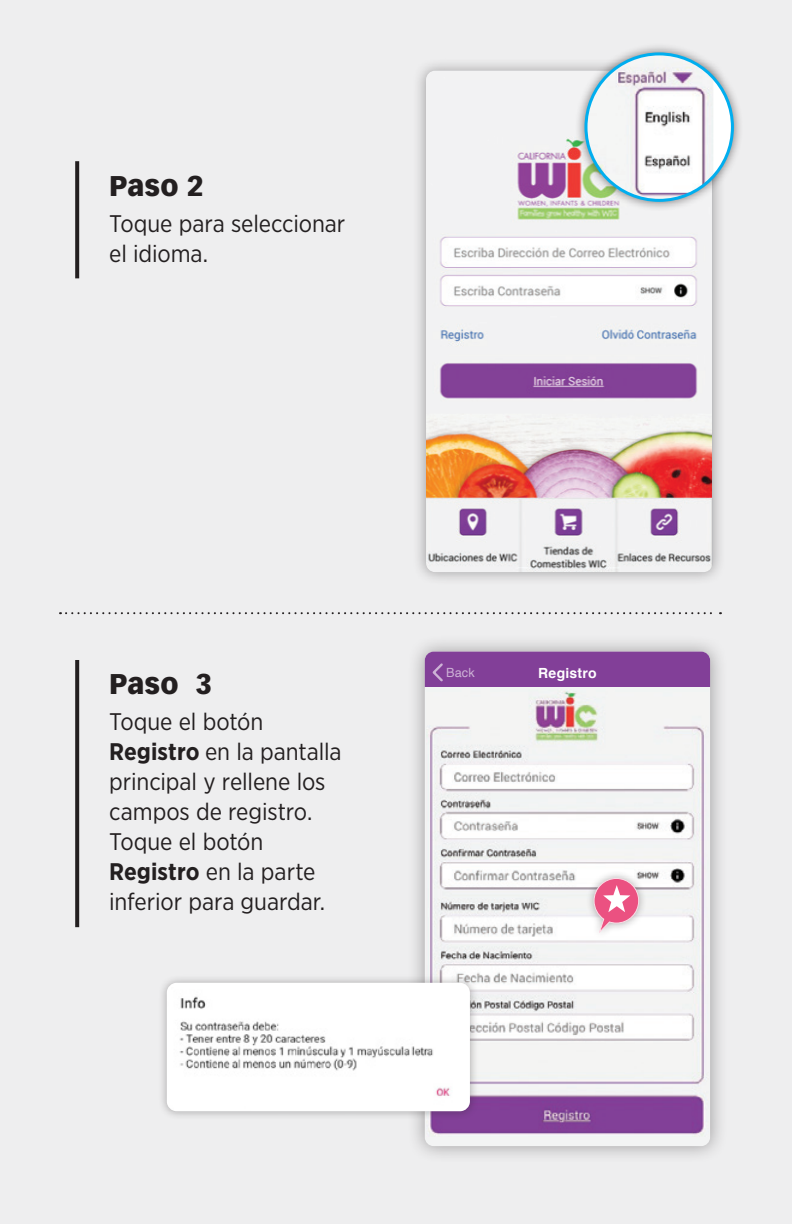
<style>
.page{position:relative;width:792px;height:1224px;background:#eeeeef}
.page>*{position:absolute;margin:0;border:0;box-sizing:border-box;transform-origin:0 0}
.t1{font:900 28px "Vectora LH";letter-spacing:.005em;color:#231f20}
.t2{font:24px/30px "Gotham Narrow";letter-spacing:-.005em;color:#231f20}
.t3{font:700 14px "Helvetica";letter-spacing:.015em;color:#fff}
.t4{font:12.6px "Helvetica";color:#fff}
.s1{font-weight:700}
</style>
<div class="page">
<div style="left:407px;top:634px;width:321px;height:530px;background:#231f20;opacity:.4"></div>
<div style="left:425px;top:652px;width:285px;height:494px;background:#f3f4f4;border-radius:9px"></div>
<div style="left:425px;top:652px;width:285px;height:34px;background:#823f98"></div>
<svg style="left:432px;top:663px;width:11px;height:19px"></svg>
<img style="left:430px;top:691px;width:274px;height:365px">
<svg style="left:429px;top:1056px;width:275px;height:80px"></svg>
<svg style="left:75px;top:161px;width:4px;height:117px"></svg>
<svg style="left:75px;top:660px;width:4px;height:267px"></svg>
<svg style="left:60px;top:612px;width:661px;height:2px"></svg>
<div style="left:412px;top:57px;width:314px;height:529px;background:#231f20;opacity:.4"></div>
<img style="left:426px;top:71px;width:286px;height:501px">
<div style="left:575px;top:43px;width:169px;height:169px;background:#231f20;opacity:.6"></div>
<div style="left:586px;top:54px;width:146px;height:146px;background:#fff;border-radius:50%"></div>
<img style="left:586px;top:54px;width:127px;height:146px">
<div style="left:584px;top:52px;width:150px;height:150px;border:3px solid #00aeef;border-radius:50%"></div>
<div style="left:586px;top:870px;width:61px;height:70px;background:#231f20;opacity:.4"></div>
<svg style="left:594px;top:878px;width:45px;height:55px"></svg>
<div style="left:158px;top:974px;width:321px;height:146px;background:#231f20;opacity:.35"></div>
<img style="left:167px;top:983px;width:303px;height:128px">
<p class="t1" style="left:109px;top:168px;width:96px">Paso 2</p>
<p class="t2" style="left:109px;top:208px;width:238px">Toque para seleccionar el idioma.</p>
<p class="t1" style="left:109px;top:667px;width:104px">Paso 3</p>
<p class="t2" style="left:109px;top:706px;width:234px">Toque el botón<br><span class="s1">Registro</span> en la pantalla principal y rellene los campos de registro.<br>Toque el botón<br><span class="s1">Registro</span> en la parte inferior para guardar.</p>
<p class="t4" style="left:446px;top:663px;width:30px">Back</p>
<p class="t3" style="left:538px;top:662px;width:60px">Registro</p>
</div>
